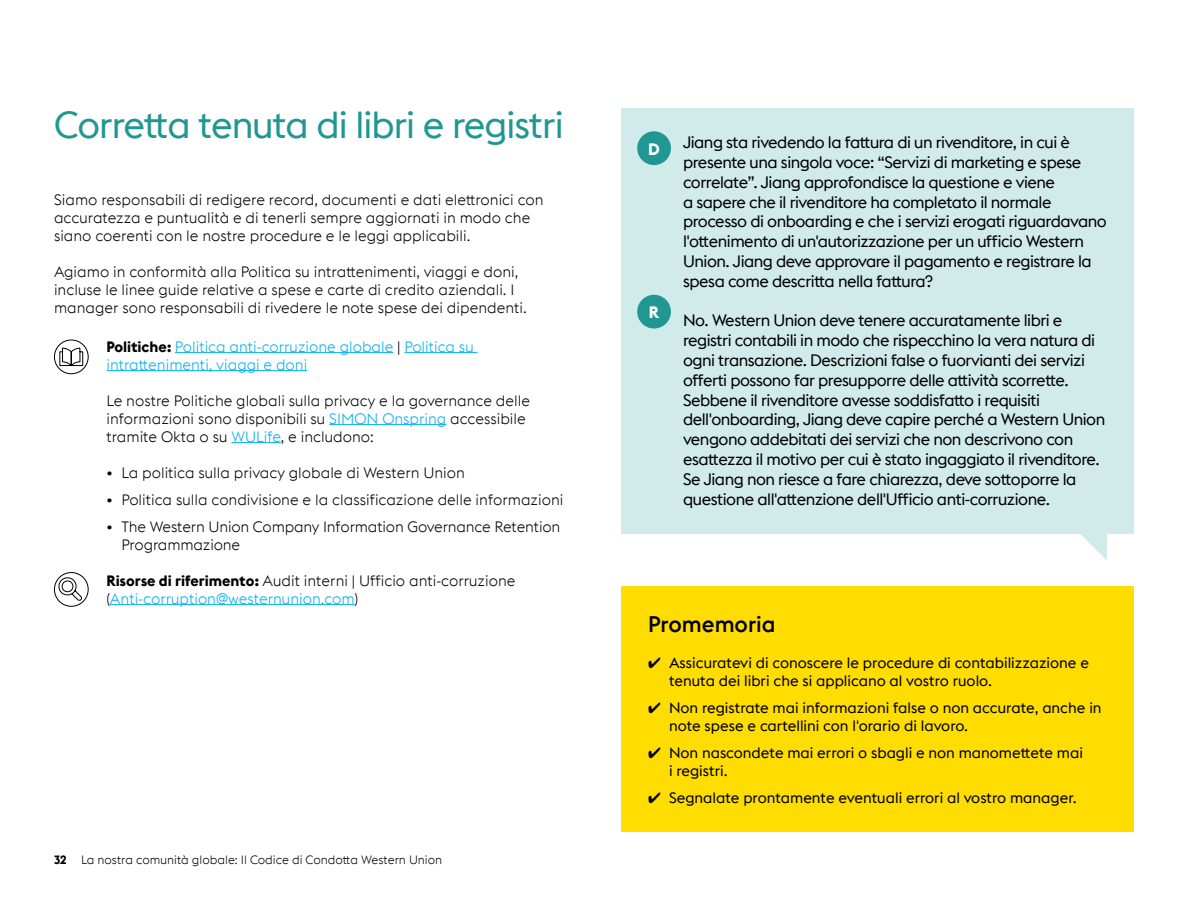
<style>
.page{position:relative;width:1188px;height:918px;background:#fff}
.page>*{position:absolute;margin:0;border:0;box-sizing:border-box;transform-origin:0 0}
.t1{font:37.5px "Euclid WU";letter-spacing:-.025em;color:#209792}
.t2{font:22.5px "Euclid WU Medium";color:#000}
.t3{font:16.5px/19.8px "Euclid WU";letter-spacing:-.03em;color:#000}
.t4{font:16.5px "Euclid WU Bold";color:#fff}
.t5{font:15px/18px "Euclid WU Light";color:#000}
.t6{font:15px/18px "Euclid WU";color:#000}
.t7{font:15px/18px "Euclid WU Light";color:#00aeef}
.t8{font:12px "Euclid WU Light";color:#000}
.s1{font-family:"Euclid WU Bold";color:#000}
.s2{color:#000}
.s3{color:#00aeef}
.s4{font-family:"Euclid WU Bold"}
</style>
<div class="page">
<div style="left:621px;top:587px;width:513px;height:245px;background:#fd0"></div>
<hr style="left:175px;top:352px;width:218px;height:1px;background:#00aeef">
<hr style="left:404px;top:352px;width:74px;height:1px;background:#00aeef">
<hr style="left:106px;top:370px;width:201px;height:1px;background:#00aeef">
<hr style="left:329px;top:424px;width:117px;height:1px;background:#00aeef">
<hr style="left:231px;top:442px;width:50px;height:1px;background:#00aeef">
<hr style="left:110px;top:604px;width:245px;height:1px;background:#00aeef">
<div style="left:621px;top:108px;width:513px;height:425px;background:#d0ebe9"></div>
<div style="left:637px;top:131px;width:34px;height:34px;background:#209792;border-radius:50%"></div>
<div style="left:637px;top:295px;width:34px;height:34px;background:#209792;border-radius:50%"></div>
<svg style="left:1080px;top:533px;width:27px;height:27px"></svg>
<svg style="left:54px;top:339px;width:35px;height:36px"></svg>
<svg style="left:54px;top:572px;width:35px;height:35px"></svg>
<h1 class="t1" style="left:54px;top:103px;width:511px">Corretta tenuta di libri e registri</h1>
<p class="t5" style="left:54px;top:190px;width:491px">Siamo responsabili di redigere record, documenti e dati elettronici con accuratezza e puntualità e di tenerli sempre aggiornati in modo che siano coerenti con le nostre procedure e le leggi applicabili.</p>
<p class="t5" style="left:54px;top:262px;width:474px">Agiamo in conformità alla Politica su intrattenimenti, viaggi e doni, incluse le linee guide relative a spese e carte di credito aziendali. I manager sono responsabili di rivedere le note spese dei dipendenti.</p>
<p class="t7" style="left:106px;top:337px;width:369px"><span class="s1">Politiche:</span> Politica anti-corruzione globale <span class="s2">|</span> Politica su intrattenimenti, viaggi e doni</p>
<p class="t5" style="left:106px;top:391px;width:425px">Le nostre Politiche globali sulla privacy e la governance delle informazioni sono disponibili su <span class="s3">SIMON Onspring</span> accessibile tramite Okta o su <span class="s3">WULife</span>, e includono:</p>
<p class="t5" style="left:106px;top:463px;width:360px">• La politica sulla privacy globale di Western Union</p>
<p class="t5" style="left:106px;top:490px;width:458px">• Politica sulla condivisione e la classificazione delle informazioni</p>
<p class="t5" style="left:122px;top:517px;width:440px;text-indent:-15px">• The Western Union Company Information Governance Retention<br>Programmazione</p>
<p class="t5" style="left:106px;top:571px;width:411px"><span class="s4">Risorse di riferimento:</span> Audit interni | Ufficio anti-corruzione (<span class="s3">Anti-corruption@westernunion.com</span>)</p>
<p class="t8" style="left:54px;top:853px;width:390px"><span class="s4">32</span> La nostra comunità globale: Il Codice di Condotta Western Union</p>
<p class="t4" style="left:648px;top:138px;width:13px">D</p>
<p class="t4" style="left:649px;top:302px;width:12px">R</p>
<p class="t3" style="left:683px;top:133px;width:425px">Jiang sta rivedendo la fattura di un rivenditore, in cui è presente una singola voce: “Servizi di marketing e spese correlate”. Jiang approfondisce la questione e viene<br>a sapere che il rivenditore ha completato il normale processo di onboarding e che i servizi erogati riguardavano l'ottenimento di un'autorizzazione per un ufficio Western Union. Jiang deve approvare il pagamento e registrare la spesa come descritta nella fattura?</p>
<p class="t3" style="left:683px;top:311px;width:424px">No. Western Union deve tenere accuratamente libri e registri contabili in modo che rispecchino la vera natura di ogni transazione. Descrizioni false o fuorvianti dei servizi offerti possono far presupporre delle attività scorrette.<br>Sebbene il rivenditore avesse soddisfatto i requisiti dell'onboarding, Jiang deve capire perché a Western Union vengono addebitati dei servizi che non descrivono con esattezza il motivo per cui è stato ingaggiato il rivenditore.<br>Se Jiang non riesce a fare chiarezza, deve sottoporre la questione all'attenzione dell'Ufficio anti-corruzione.</p>
<h2 class="t2" style="left:648px;top:610px;width:129px">Promemoria</h2>
<p class="t6" style="left:669px;top:654px;width:421px;text-indent:-21px">✔ Assicuratevi di conoscere le procedure di contabilizzazione e tenuta dei libri che si applicano al vostro ruolo.</p>
<p class="t6" style="left:669px;top:699px;width:434px;text-indent:-21px">✔ Non registrate mai informazioni false o non accurate, anche in note spese e cartellini con l'orario di lavoro.</p>
<p class="t6" style="left:669px;top:744px;width:415px;text-indent:-21px">✔ Non nascondete mai errori o sbagli e non manomettete mai i registri.</p>
<p class="t6" style="left:648px;top:789px;width:430px">✔ Segnalate prontamente eventuali errori al vostro manager.</p>
</div>
